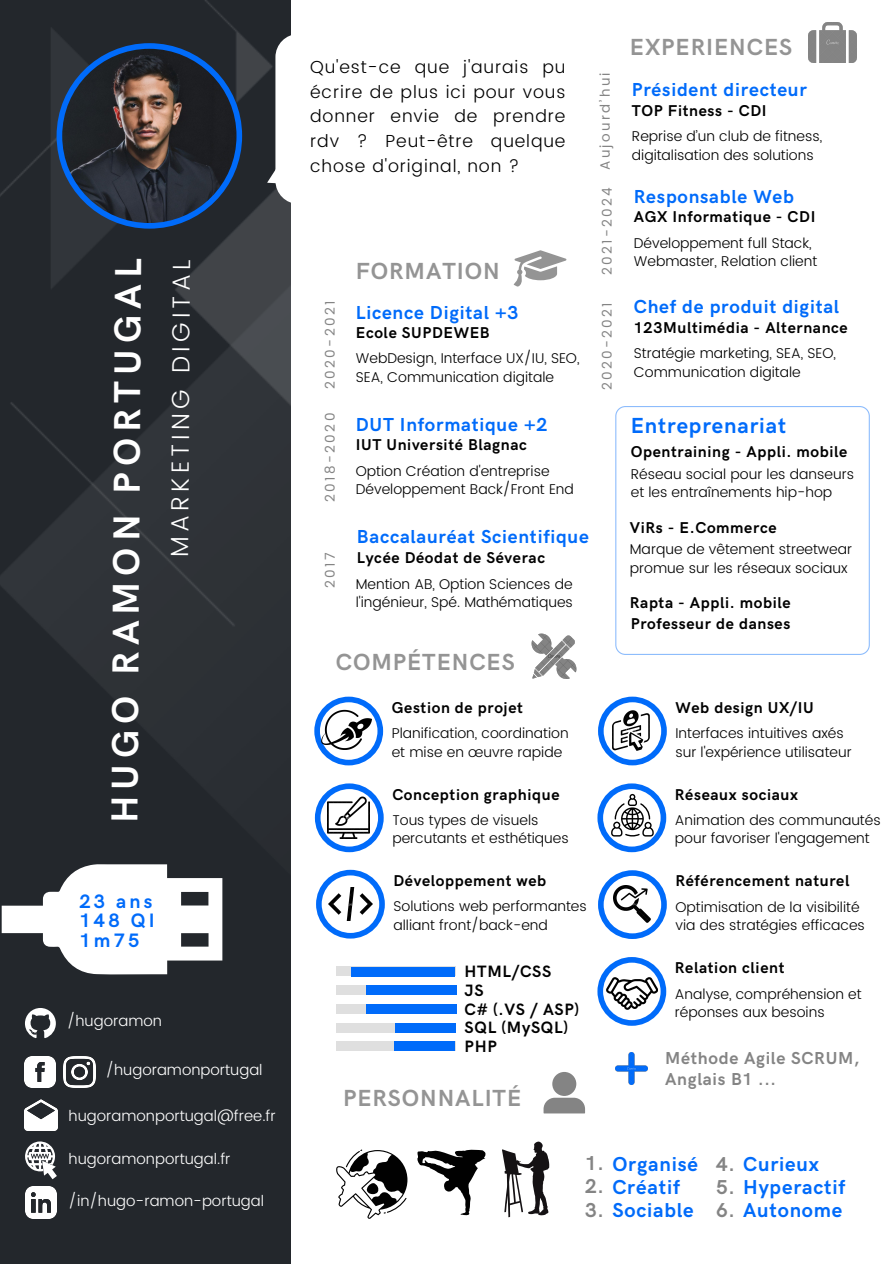
<style>
.page{position:relative;width:894px;height:1264px;background:#fff}
.page>*{position:absolute;margin:0;border:0;box-sizing:border-box;transform-origin:0 0}
.t1{font:700 37.65px "HK Grotesk";letter-spacing:.155em;color:#fff}
.t2{font:300 24.75px "Poppins";letter-spacing:.165em;color:#fff}
.t3{font:700 23.4px "HK Grotesk";letter-spacing:.04em;color:#949494}
.t4{font:700 21.9px "HK Grotesk";letter-spacing:.04em;color:#006bfa}
.t5{font:700 20.25px "HK Grotesk";letter-spacing:.04em;color:#006bfa}
.t6{font:700 19.5px/19.2px "HK Grotesk";letter-spacing:.16em;color:#006bfa}
.t7{font:700 18.9px "HK Grotesk";letter-spacing:.04em;color:#006bfa}
.t8{font:300 17.4px/24.8px "Poppins";letter-spacing:.05em;color:#000;text-align:justify}
.t9{font:700 17.4px/20.2px "HK Grotesk";letter-spacing:.04em;color:#848484}
.t10{font:700 16.5px/18.9px "HK Grotesk";letter-spacing:.04em;color:#000}
.t11{font:700 15.75px "HK Grotesk";letter-spacing:.04em;color:#000}
.t12{font:300 15px "Poppins";color:#fff}
.t13{font:300 14.1px/18.3px "Poppins";color:#000}
.t14{font:13.5px "Poppins";letter-spacing:.175em;color:#848484}
.s1{color:#848484}
</style>
<div class="page">
<svg style="left:615px;top:406px;width:254px;height:248px"></svg>
<svg style="left:513px;top:250px;width:53px;height:36px"></svg>
<img style="left:808px;top:22px;width:48px;height:41px">
<div style="left:0;top:0;width:290px;height:1263px;background:#23272c"></div>
<img style="left:0;top:0;width:457px;height:1045px">
<img style="left:25px;top:1186px;width:32px;height:32px">
<img style="left:24px;top:1056px;width:32px;height:31px">
<img style="left:64px;top:1056px;width:31px;height:31px">
<img style="left:24px;top:1099px;width:33px;height:31px">
<svg style="left:25px;top:1141px;width:31px;height:38px"></svg>
<svg style="left:2px;top:864px;width:220px;height:110px"></svg>
<svg style="left:25px;top:1007px;width:30px;height:31px"></svg>
<div style="left:275px;top:34px;width:238px;height:170px;background:#fff;border-radius:23px"></div>
<svg style="left:267px;top:164px;width:9px;height:20px"></svg>
<img style="left:531px;top:633px;width:45px;height:45px">
<svg style="left:314px;top:696px;width:69px;height:69px"></svg>
<svg style="left:315px;top:783px;width:68px;height:69px"></svg>
<svg style="left:598px;top:870px;width:68px;height:68px"></svg>
<img style="left:321px;top:709px;width:51px;height:40px">
<svg style="left:597px;top:783px;width:69px;height:69px"></svg>
<img style="left:613px;top:885px;width:37px;height:37px">
<img style="left:328px;top:797px;width:41px;height:41px">
<svg style="left:417px;top:1149px;width:68px;height:66px"></svg>
<svg style="left:502px;top:1141px;width:47px;height:75px"></svg>
<svg style="left:336px;top:1149px;width:71px;height:69px"></svg>
<div style="left:336px;top:966px;width:119px;height:9px;background:#dfdfdf"></div>
<div style="left:336px;top:985px;width:119px;height:9px;background:#dfdfdf"></div>
<div style="left:336px;top:1023px;width:119px;height:9px;background:#dfdfdf"></div>
<div style="left:336px;top:1004px;width:119px;height:9px;background:#dfdfdf"></div>
<div style="left:351px;top:967px;width:103px;height:9px;background:#006bfa"></div>
<div style="left:366px;top:985px;width:90px;height:9px;background:#006bfa"></div>
<div style="left:366px;top:1004px;width:90px;height:9px;background:#006bfa"></div>
<div style="left:395px;top:1023px;width:60px;height:9px;background:#006bfa"></div>
<img style="left:615px;top:1052px;width:32px;height:32px">
<svg style="left:543px;top:1072px;width:42px;height:41px"></svg>
<div style="left:336px;top:1041px;width:119px;height:9px;background:#dfdfdf"></div>
<div style="left:394px;top:1041px;width:61px;height:9px;background:#006bfa"></div>
<svg style="left:597px;top:957px;width:69px;height:68px"></svg>
<img style="left:606px;top:977px;width:51px;height:32px">
<svg style="left:598px;top:696px;width:68px;height:69px"></svg>
<img style="left:612px;top:710px;width:37px;height:40px">
<svg style="left:316px;top:869px;width:68px;height:69px"></svg>
<img style="left:328px;top:887px;width:44px;height:33px">
<svg style="left:57px;top:43px;width:185px;height:186px"></svg>
<p class="t1" style="left:105px;top:823px;width:566px;rotate:-90deg">HUGO RAMON PORTUGAL</p>
<h5 class="t2" style="left:166px;top:557px;width:299px;rotate:-90deg">MARKETING DIGITAL</h5>
<p class="t6" style="left:79px;top:892px;width:77px">23 ans<br>148 QI<br>1m75</p>
<h6 class="t12" style="left:67px;top:1011px;width:96px">/hugoramon</h6>
<h2 class="t12" style="left:106px;top:1061px;width:158px">/hugoramonportugal</h2>
<p class="t12" style="left:69px;top:1107px;width:209px">hugoramonportugal@free.fr</p>
<p class="t12" style="left:69px;top:1149px;width:163px">hugoramonportugal.fr</p>
<p class="t12" style="left:69px;top:1191px;width:197px">/in/hugo-ramon-portugal</p>
<p class="t8" style="left:310px;top:54px;width:257px">Qu'est-ce que j'aurais pu écrire de plus ici pour vous donner envie de prendre rdv ? Peut-être quelque chose d'original, non ?</p>
<h6 class="t14" style="left:322px;top:389px;width:90px;rotate:-90deg">2020-2021</h6>
<p class="t14" style="left:322px;top:501px;width:90px;rotate:-90deg">2018-2020</p>
<h5 class="t3" style="left:356px;top:258px;width:145px">FORMATION</h5>
<p class="t7" style="left:356px;top:301px;width:164px">Licence Digital +3</p>
<p class="t11" style="left:356px;top:323px;width:135px">Ecole SUPDEWEB</p>
<p class="t13" style="left:356px;top:349px;width:225px">WebDesign, Interface UX/IU, SEO,<br>SEA, Communication digitale</p>
<h2 class="t7" style="left:356px;top:414px;width:193px">DUT Informatique +2</h2>
<h2 class="t11" style="left:356px;top:436px;width:172px">IUT Université Blagnac</h2>
<p class="t13" style="left:356px;top:462px;width:195px">Option Création d'entreprise</p>
<p class="t13" style="left:356px;top:480px;width:219px">Développement Back/Front End</p>
<h6 class="t14" style="left:597px;top:170px;width:99px;rotate:-90deg">Aujourd’hui</h6>
<h5 class="t14" style="left:599px;top:275px;width:90px;rotate:-90deg">2021-2024</h5>
<h6 class="t14" style="left:599px;top:390px;width:90px;rotate:-90deg">2020-2021</h6>
<p class="t14" style="left:322px;top:587px;width:37px;rotate:-90deg">2017</p>
<h6 class="t7" style="left:357px;top:526px;width:233px">Baccalauréat Scientifique</h6>
<h6 class="t11" style="left:357px;top:548px;width:189px">Lycée Déodat de Séverac</h6>
<p class="t13" style="left:356px;top:574px;width:218px">Mention AB, Option Sciences de l'ingénieur, Spé. Mathématiques</p>
<p class="t3" style="left:335px;top:649px;width:180px">COMPÉTENCES</p>
<p class="t11" style="left:391px;top:698px;width:133px">Gestion de projet</p>
<h6 class="t13" style="left:391px;top:724px;width:178px">Planification, coordination</h6>
<p class="t13" style="left:391px;top:742px;width:172px">et mise en œuvre rapide</p>
<h6 class="t11" style="left:392px;top:785px;width:169px">Conception graphique</h6>
<p class="t13" style="left:392px;top:811px;width:178px">Tous types de visuels percutants et esthétiques</p>
<h2 class="t11" style="left:393px;top:871px;width:154px">Développement web</h2>
<p class="t13" style="left:393px;top:897px;width:195px">Solutions web performantes</p>
<p class="t13" style="left:393px;top:915px;width:156px">alliant front/back-end</p>
<p class="t10" style="left:464px;top:962px;width:116px">HTML/CSS<br>JS<br>C# (.VS / ASP)<br>SQL (MySQL)<br>PHP</p>
<p class="t3" style="left:343px;top:1084px;width:179px">PERSONNALITÉ</p>
<p class="t3" style="left:629px;top:34px;width:164px">EXPERIENCES</p>
<p class="t7" style="left:631px;top:79px;width:176px">Président directeur</p>
<p class="t11" style="left:631px;top:101px;width:136px">TOP Fitness - CDI</p>
<h6 class="t13" style="left:631px;top:127px;width:192px">Reprise d’un club de fitness,</h6>
<h6 class="t13" style="left:631px;top:145px;width:183px">digitalisation des solutions</h6>
<h6 class="t7" style="left:633px;top:186px;width:162px">Responsable Web</h6>
<h6 class="t11" style="left:633px;top:208px;width:183px">AGX Informatique - CDI</h6>
<p class="t13" style="left:633px;top:234px;width:185px">Développement full Stack,<br>Webmaster, Relation client</p>
<p class="t7" style="left:633px;top:296px;width:207px">Chef de produit digital</p>
<p class="t11" style="left:633px;top:318px;width:215px">123Multimédia - Alternance</p>
<p class="t13" style="left:633px;top:344px;width:203px">Stratégie marketing, SEA, SEO,<br>Communication digitale</p>
<p class="t4" style="left:630px;top:413px;width:157px">Entreprenariat</p>
<p class="t11" style="left:630px;top:443px;width:218px">Opentraining - Appli. mobile</p>
<p class="t13" style="left:630px;top:465px;width:225px">Réseau social pour les danseurs et les entraînements hip-hop</p>
<h4 class="t11" style="left:629px;top:518px;width:148px">ViRs - E.Commerce</h4>
<p class="t13" style="left:629px;top:540px;width:224px">Marque de vêtement streetwear</p>
<p class="t13" style="left:629px;top:558px;width:219px">promue sur les réseaux sociaux</p>
<h2 class="t11" style="left:629px;top:593px;width:162px">Rapta - Appli. mobile</h2>
<p class="t11" style="left:630px;top:615px;width:161px">Professeur de danses</p>
<p class="t11" style="left:675px;top:698px;width:140px">Web design UX/IU</p>
<h6 class="t13" style="left:675px;top:724px;width:170px">Interfaces intuitives axés</h6>
<h6 class="t13" style="left:675px;top:742px;width:178px">sur l'expérience utilisateur</h6>
<p class="t11" style="left:674px;top:785px;width:125px">Réseaux sociaux</p>
<p class="t13" style="left:674px;top:811px;width:207px">Animation des communautés</p>
<h6 class="t13" style="left:674px;top:829px;width:196px">pour favoriser l'engagement</h6>
<h6 class="t11" style="left:675px;top:872px;width:175px">Référencement naturel</h6>
<p class="t13" style="left:675px;top:897px;width:185px">Optimisation de la visibilité</p>
<p class="t13" style="left:675px;top:916px;width:191px">via des stratégies efficaces</p>
<p class="t11" style="left:674px;top:959px;width:111px">Relation client</p>
<h6 class="t13" style="left:674px;top:984px;width:188px">Analyse, compréhension et réponses aux besoins</h6>
<p class="t9" style="left:665px;top:1048px;width:196px">Méthode Agile SCRUM,<br>Anglais B1 ...</p>
<p class="t5" style="left:585px;top:1152px;width:114px"><span class="s1">1.</span> Organisé</p>
<p class="t5" style="left:585px;top:1175px;width:96px"><span class="s1">2.</span> Créatif</p>
<p class="t5" style="left:585px;top:1198px;width:110px"><span class="s1">3.</span> Sociable</p>
<h6 class="t5" style="left:716px;top:1152px;width:104px"><span class="s1">4.</span> Curieux</h6>
<h6 class="t5" style="left:716px;top:1175px;width:131px"><span class="s1">5.</span> Hyperactif</h6>
<h6 class="t5" style="left:716px;top:1198px;width:128px"><span class="s1">6.</span> Autonome</h6>
</div>
